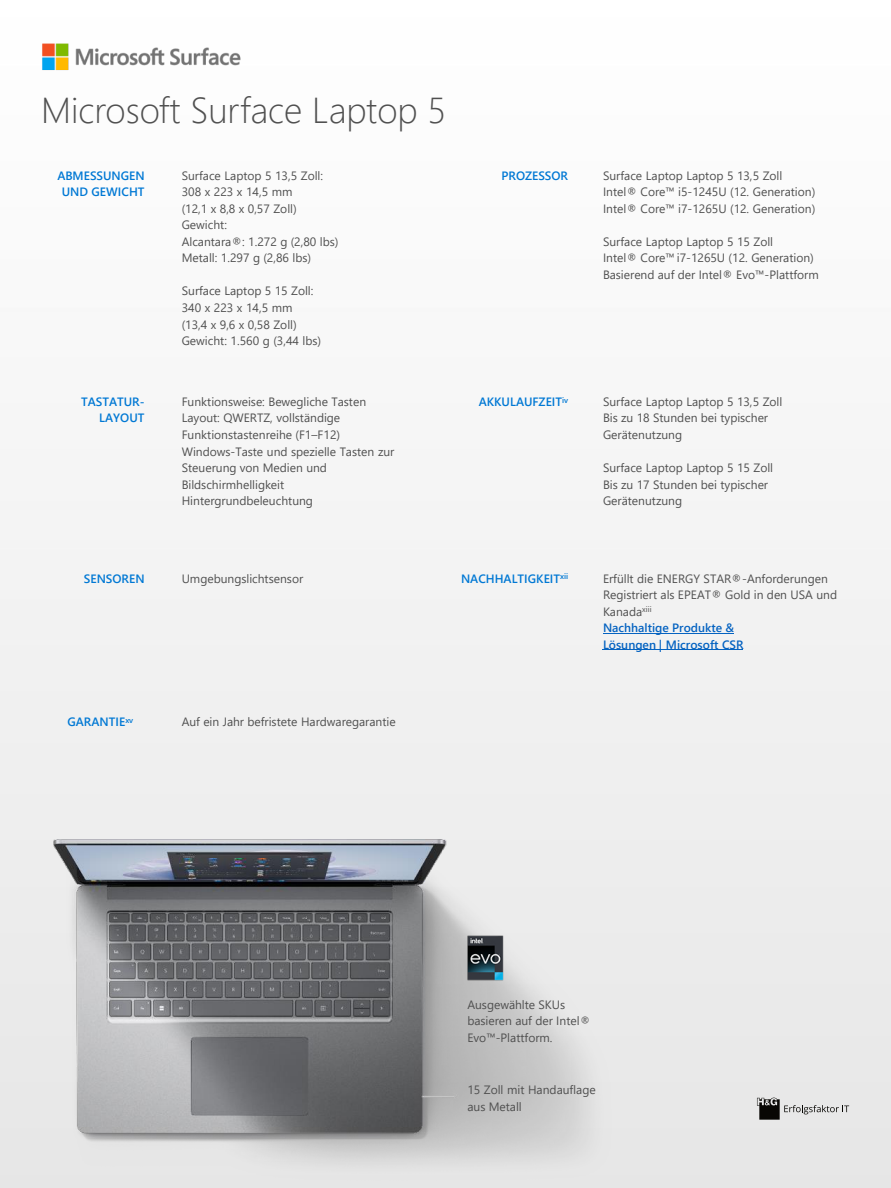
<style>
.page{position:relative;width:891px;height:1188px;background:#fff}
.page>*{position:absolute;margin:0;border:0;box-sizing:border-box;transform-origin:0 0}
.t1{font:300 36px "Segoe UI";color:#505050}
.t2{font:12.15px "Segoe UI";color:#505050}
.t3{font:12px/16.5px "Segoe UI";color:#505050}
.t4{font:600 12px/16.4px "Segoe UI";color:#0078d4;text-align:center}
.s1{font-weight:600;color:#0563c1}
</style>
<div class="page">
<div style="left:0;top:501px;width:891px;height:687px;background:#f0f0f0"></div>
<img style="left:42px;top:43px;width:199px;height:27px">
<hr style="left:603px;top:633px;width:131px;height:1px;background:#0563c1">
<hr style="left:603px;top:650px;width:140px;height:1px;background:#0563c1">
<img style="left:0;top:803px;width:677px;height:385px">
<img style="left:446px;top:902px;width:126px;height:89px">
<svg style="left:757px;top:1098px;width:92px;height:22px;background:#b0b0af"></svg>
<h1 class="t1" style="left:41px;top:97px;width:407px">Microsoft Surface Laptop 5</h1>
<p class="t4" style="left:57px;top:169px;width:89px">ABMESSUNGEN<br>UND GEWICHT</p>
<p class="t3" style="left:182px;top:169px;width:158px">Surface Laptop 5 13,5 Zoll:<br>308 x 223 x 14,5 mm<br>(12,1 x 8,8 x 0,57 Zoll)<br>Gewicht:<br>Alcantara®: 1.272 g (2,80 lbs)<br>Metall: 1.297 g (2,86 lbs)</p>
<p class="t2" style="left:182px;top:287px;width:133px">Surface Laptop 5 15 Zoll:</p>
<p class="t3" style="left:182px;top:301px;width:141px">340 x 223 x 14,5 mm (13,4 x 9,6 x 0,58 Zoll)<br>Gewicht: 1.560 g (3,44 lbs)</p>
<p class="t4" style="left:81px;top:395px;width:65px;text-align:right">TASTATUR-<br>LAYOUT</p>
<p class="t3" style="left:182px;top:395px;width:214px">Funktionsweise: Bewegliche Tasten<br>Layout: QWERTZ, vollständige<br>Funktionstastenreihe (F1–F12)<br>Windows-Taste und spezielle Tasten zur<br>Steuerung von Medien und<br>Bildschirmhelligkeit</p>
<p class="t2" style="left:182px;top:496px;width:133px">Hintergrundbeleuchtung</p>
<p class="t4" style="left:501px;top:169px;width:68px">PROZESSOR</p>
<p class="t3" style="left:603px;top:169px;width:214px">Surface Laptop Laptop 5 13,5 Zoll<br>Intel® Core™ i5-1245U (12. Generation)<br>Intel® Core™ i7-1265U (12. Generation)</p>
<p class="t3" style="left:603px;top:234px;width:217px">Surface Laptop Laptop 5 15 Zoll<br>Intel® Core™ i7-1265U (12. Generation)<br>Basierend auf der Intel® Evo™-Plattform</p>
<p class="t4" style="left:479px;top:395px;width:91px">AKKULAUFZEIT<sup>iv</sup></p>
<p class="t3" style="left:603px;top:395px;width:181px">Surface Laptop Laptop 5 13,5 Zoll<br>Bis zu 18 Stunden bei typischer<br>Gerätenutzung</p>
<p class="t3" style="left:603px;top:461px;width:172px">Surface Laptop Laptop 5 15 Zoll<br>Bis zu 17 Stunden bei typischer</p>
<p class="t2" style="left:603px;top:496px;width:81px">Gerätenutzung</p>
<p class="t4" style="left:84px;top:571px;width:62px">SENSOREN</p>
<p class="t3" style="left:182px;top:571px;width:123px">Umgebungslichtsensor</p>
<p class="t4" style="left:461px;top:571px;width:109px">NACHHALTIGKEIT<sup>xii</sup></p>
<p class="t3" style="left:603px;top:571px;width:236px">Erfüllt die ENERGY STAR®-Anforderungen<br>Registriert als EPEAT® Gold in den USA und<br>Kanada<sup>xiii<br></sup><span class="s1">Nachhaltige Produkte &amp;<br>Lösungen | Microsoft CSR</span></p>
<p class="t4" style="left:67px;top:715px;width:67px">GARANTIE<sup>xv</sup></p>
<p class="t3" style="left:182px;top:715px;width:215px">Auf ein Jahr befristete Hardwaregarantie</p>
<p class="t3" style="left:467px;top:997px;width:125px">Ausgewählte SKUs basieren auf der Intel®<br>Evo™-Plattform.</p>
<p class="t3" style="left:467px;top:1083px;width:130px">15 Zoll mit Handauflage</p>
<p class="t2" style="left:467px;top:1102px;width:56px">aus Metall</p>
</div>
